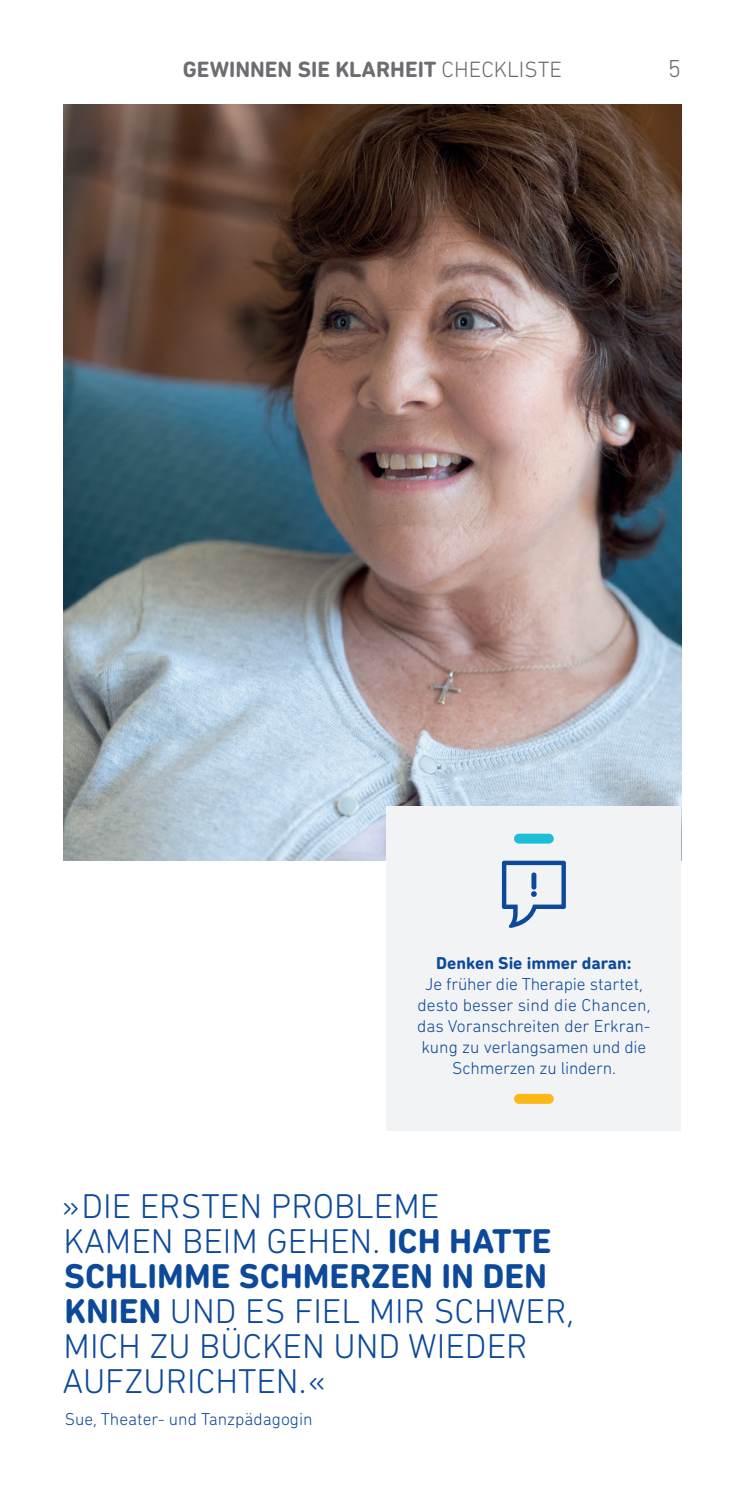
<style>
.page{position:relative;width:745px;height:1489px;background:#fff}
.page>*{position:absolute;margin:0;border:0;box-sizing:border-box;transform-origin:0 0}
.t1{font:300 35px/35px "DIN Next Rounded LT Pro";color:#0d499a}
.t2{font:300 25px "DIN Next Rounded LT Pro";color:#6c6d70}
.t3{font:700 22.5px "DIN Next Rounded LT Pro";color:#6c6d70}
.t4{font:300 17.5px/21px "DIN Next Rounded LT Pro";color:#0d499a;text-align:center}
.t5{font:700 17.5px "DIN Next Rounded LT Pro";color:#0d499a}
.s1{font-weight:300}
.s2{font-weight:700}
</style>
<div class="page">
<img style="left:64px;top:104px;width:616px;height:756px">
<div style="left:386px;top:806px;width:294px;height:324px;background:#f2f3f4"></div>
<svg style="left:501px;top:860px;width:64px;height:67px"></svg>
<div style="left:513px;top:833px;width:40px;height:10px;background:#1cbed7;border-radius:5px"></div>
<div style="left:513px;top:1093px;width:40px;height:10px;background:#fcb814;border-radius:5px"></div>
<p class="t3" style="left:183px;top:56px;width:380px">GEWINNEN SIE KLARHEIT <span class="s1">CHECKLISTE</span></p>
<h2 class="t2" style="left:667px;top:54px;width:15px">5</h2>
<p class="t5" style="left:436px;top:952px;width:197px">Denken Sie immer daran:</p>
<p class="t4" style="left:417px;top:973px;width:235px">Je früher die Therapie startet, desto besser sind die Chancen, das Voranschreiten der Erkran&shy;kung zu verlangsamen und die<br>Schmerzen zu lindern.</p>
<h1 class="t1" style="left:61px;top:1187px;width:514px">»DIE ERSTEN PROBLEME<br>KAMEN BEIM GEHEN. <span class="s2">ICH HATTE<br>SCHLIMME SCHMERZEN IN DEN<br>KNIEN</span> UND ES FIEL MIR SCHWER,<br>MICH ZU BÜCKEN UND WIEDER<br>AUFZURICHTEN.«</h1>
<p class="t4" style="left:65px;top:1408px;width:249px">Sue, Theater- und Tanzpädagogin</p>
</div>
